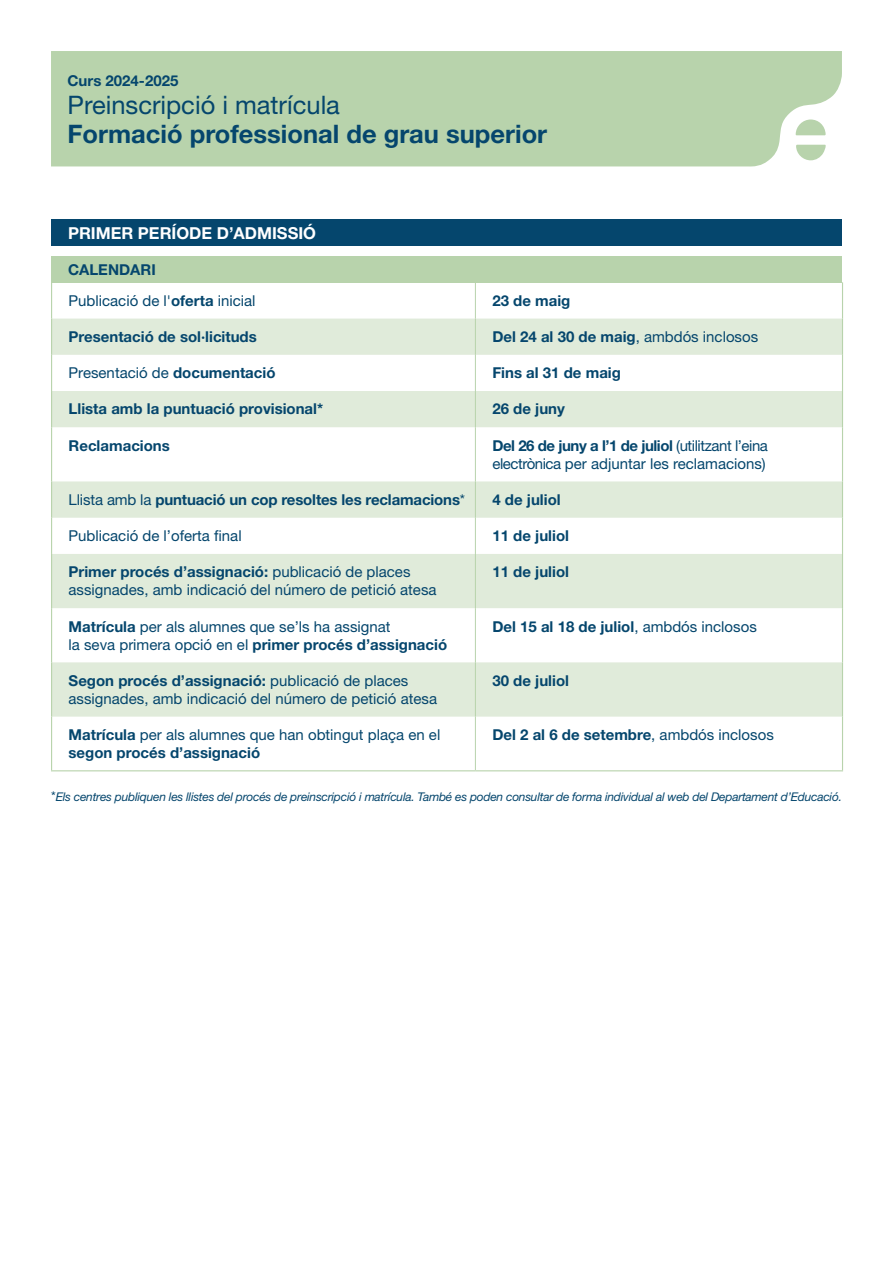
<style>
.page{position:relative;width:893px;height:1263px;background:#fff}
.page>*{position:absolute;margin:0;border:0;box-sizing:border-box;transform-origin:0 0}
.t1{font:700 25.5px "Helvetica Neue LT Std";color:#05466d}
.t2{font:25.5px "Helvetica Neue LT Std";color:#05466d}
.t3{font:700 16.5px "Helvetica Neue LT Std";color:#fff}
.t4{font:700 15px "Helvetica Neue LT Std";color:#05466d}
.t5{font:15px "Helvetica Neue LT Std";color:#05466d}
.t6{font:700 15px "Helvetica Neue LT Std";letter-spacing:-.03em;color:#05466d}
.t7{font:italic 12px "Helvetica Neue LT Std";letter-spacing:-.02em;color:#05466d}
.s1{font-weight:700}
.s2{font-weight:400}
.s3{font-style:normal;font-size:13.5px}
</style>
<div class="page">
<div style="left:51px;top:219px;width:791px;height:27px;background:#05466d"></div>
<div style="left:51px;top:256px;width:791px;height:27px;background:#b8d3ac"></div>
<div style="left:51px;top:51px;width:791px;height:116px;background:#b8d3ac"></div>
<svg style="left:796px;top:145px;width:30px;height:15px"></svg>
<svg style="left:796px;top:119px;width:30px;height:16px"></svg>
<svg style="left:52px;top:319px;width:790px;height:398px;fill:#e0ebda"></svg>
<hr style="left:475px;top:282px;width:1px;height:37px;background:#b8d3ac">
<hr style="left:475px;top:319px;width:1px;height:36px;background:#b8d3ac">
<hr style="left:475px;top:355px;width:1px;height:36px;background:#b8d3ac">
<hr style="left:475px;top:391px;width:1px;height:36px;background:#b8d3ac">
<hr style="left:475px;top:427px;width:1px;height:54px;background:#b8d3ac">
<hr style="left:475px;top:481px;width:1px;height:37px;background:#b8d3ac">
<hr style="left:475px;top:518px;width:1px;height:36px;background:#b8d3ac">
<hr style="left:475px;top:554px;width:1px;height:54px;background:#b8d3ac">
<hr style="left:475px;top:608px;width:1px;height:54px;background:#b8d3ac">
<hr style="left:475px;top:662px;width:1px;height:55px;background:#b8d3ac">
<hr style="left:475px;top:717px;width:1px;height:53px;background:#b8d3ac">
<hr style="left:51px;top:282px;width:1px;height:37px;background:#b8d3ac">
<hr style="left:842px;top:282px;width:1px;height:37px;background:#b8d3ac">
<hr style="left:51px;top:319px;width:1px;height:36px;background:#b8d3ac">
<hr style="left:842px;top:319px;width:1px;height:36px;background:#b8d3ac">
<hr style="left:51px;top:355px;width:1px;height:36px;background:#b8d3ac">
<hr style="left:842px;top:355px;width:1px;height:36px;background:#b8d3ac">
<hr style="left:51px;top:391px;width:1px;height:36px;background:#b8d3ac">
<hr style="left:842px;top:391px;width:1px;height:36px;background:#b8d3ac">
<hr style="left:51px;top:427px;width:1px;height:54px;background:#b8d3ac">
<hr style="left:842px;top:427px;width:1px;height:54px;background:#b8d3ac">
<hr style="left:51px;top:481px;width:1px;height:37px;background:#b8d3ac">
<hr style="left:842px;top:481px;width:1px;height:37px;background:#b8d3ac">
<hr style="left:51px;top:518px;width:1px;height:36px;background:#b8d3ac">
<hr style="left:842px;top:518px;width:1px;height:36px;background:#b8d3ac">
<hr style="left:51px;top:554px;width:1px;height:54px;background:#b8d3ac">
<hr style="left:842px;top:554px;width:1px;height:54px;background:#b8d3ac">
<hr style="left:51px;top:608px;width:1px;height:54px;background:#b8d3ac">
<hr style="left:842px;top:608px;width:1px;height:54px;background:#b8d3ac">
<hr style="left:51px;top:662px;width:1px;height:55px;background:#b8d3ac">
<hr style="left:842px;top:662px;width:1px;height:55px;background:#b8d3ac">
<hr style="left:51px;top:717px;width:1px;height:53px;background:#b8d3ac">
<hr style="left:842px;top:717px;width:1px;height:53px;background:#b8d3ac">
<hr style="left:51px;top:770px;width:424px;height:1px;background:#b8d3ac">
<hr style="left:475px;top:770px;width:368px;height:1px;background:#b8d3ac">
<h1 class="t4" style="left:68px;top:71px;width:112px">Curs 2024-2025</h1>
<h1 class="t2" style="left:68px;top:89px;width:274px">Preinscripció i matrícula</h1>
<h1 class="t1" style="left:68px;top:118px;width:481px">Formació professional de grau superior</h1>
<h3 class="t3" style="left:68px;top:223px;width:250px">PRIMER PERÍODE D’ADMISSIÓ</h3>
<h2 class="t4" style="left:68px;top:260px;width:89px">CALENDARI</h2>
<p class="t5" style="left:69px;top:291px;width:188px">Publicació de l'<span class="s1">oferta</span> inicial</p>
<p class="t4" style="left:492px;top:291px;width:80px">23 de maig</p>
<p class="t4" style="left:69px;top:327px;width:190px">Presentació de sol·licituds</p>
<p class="t4" style="left:492px;top:327px;width:267px">Del 24 al 30 de maig<span class="s2">, ambdós inclosos</span></p>
<p class="t5" style="left:69px;top:364px;width:208px">Presentació de <span class="s1">documentació</span></p>
<p class="t4" style="left:492px;top:364px;width:130px">Fins al 31 de maig</p>
<p class="t4" style="left:69px;top:400px;width:256px">Llista amb la puntuació provisional*</p>
<p class="t4" style="left:492px;top:400px;width:74px">26 de juny</p>
<p class="t4" style="left:69px;top:436px;width:103px">Reclamacions</p>
<p class="t6" style="left:492px;top:436px;width:277px">Del 26 de juny a l’1 de juliol <span class="s2">(utilitzant l’eina</span></p>
<p class="t5" style="left:492px;top:454px;width:275px">electrònica per adjuntar les reclamacions)</p>
<p class="t4" style="left:69px;top:490px;width:398px"><span class="s2">Llista amb la</span> puntuació un cop resoltes les reclamacions<span class="s2">*</span></p>
<p class="t4" style="left:492px;top:490px;width:70px">4 de juliol</p>
<p class="t5" style="left:69px;top:527px;width:175px">Publicació de l’oferta final</p>
<p class="t4" style="left:492px;top:527px;width:78px">11 de juliol</p>
<p class="t4" style="left:69px;top:563px;width:343px">Primer procés d’assignació: <span class="s2">publicació de places</span></p>
<p class="t5" style="left:69px;top:581px;width:369px">assignades, amb indicació del número de petició atesa</p>
<p class="t4" style="left:492px;top:563px;width:78px">11 de juliol</p>
<p class="t5" style="left:69px;top:617px;width:323px"><span class="s1">Matrícula</span> per als alumnes que se’ls ha assignat</p>
<p class="t4" style="left:69px;top:635px;width:380px"><span class="s2">la seva primera opció en el</span> primer procés d’assignació</p>
<p class="t4" style="left:492px;top:617px;width:266px">Del 15 al 18 de juliol<span class="s2">, ambdós inclosos</span></p>
<p class="t4" style="left:69px;top:671px;width:341px">Segon procés d’assignació: <span class="s2">publicació de places</span></p>
<p class="t5" style="left:69px;top:689px;width:370px">assignades, amb indicació del número de petició atesa</p>
<p class="t4" style="left:492px;top:671px;width:78px">30 de juliol</p>
<p class="t5" style="left:69px;top:725px;width:373px"><span class="s1">Matrícula</span> per als alumnes que han obtingut plaça en el</p>
<p class="t4" style="left:69px;top:743px;width:193px">segon procés d’assignació</p>
<p class="t4" style="left:492px;top:725px;width:283px">Del 2 al 6 de setembre<span class="s2">, ambdós inclosos</span></p>
<p class="t7" style="left:51px;top:789px;width:792px"><span class="s3">*</span>Els centres publiquen les llistes del procés de preinscripció i matrícula. També es poden consultar de forma individual al web del Departament d’Educació.</p>
</div>
